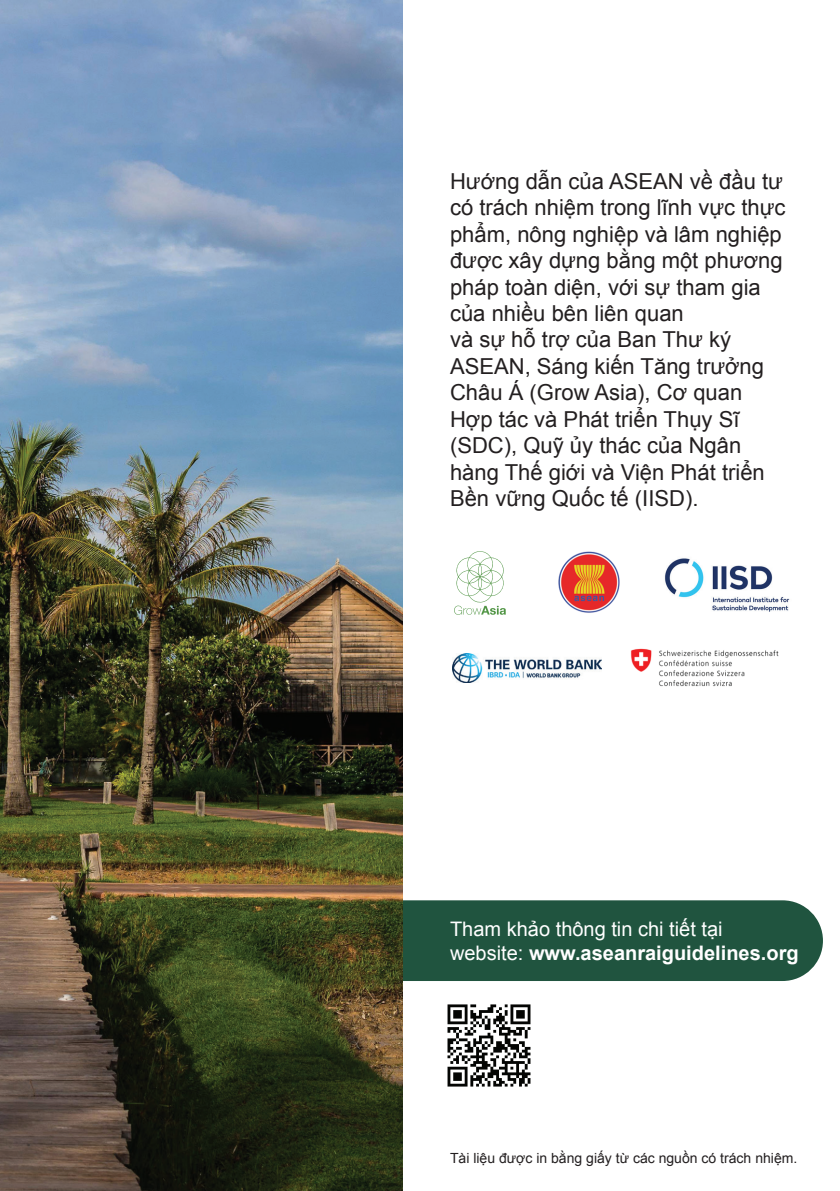
<style>
.page{position:relative;width:840px;height:1191px;background:#fff}
.page>*{position:absolute;margin:0;border:0;box-sizing:border-box;transform-origin:0 0}
.t1{font:22px/26.4px "Arial";color:#231f20}
.t2{font:20px/24px "Arial";color:#fff}
.t3{font:14px "Arial";color:#231f20}
.s1{font-weight:700}
</style>
<div class="page">
<div style="left:143px;top:900px;width:679px;height:81px;background:#20543f;border-radius:40px"></div>
<img style="left:447px;top:1004px;width:84px;height:83px">
<img style="left:630px;top:648px;width:149px;height:39px">
<img style="left:452px;top:653px;width:149px;height:30px">
<svg style="left:454px;top:551px;width:51px;height:64px"></svg>
<img style="left:558px;top:551px;width:61px;height:62px">
<img style="left:664px;top:558px;width:126px;height:53px">
<img style="left:0;top:0;width:403px;height:1191px">
<p class="t1" style="left:450px;top:168px;width:337px">Hướng dẫn của ASEAN về đầu tư có trách nhiệm trong lĩnh vực thực phẩm, nông nghiệp và lâm nghiệp được xây dựng bằng một phương pháp toàn diện, với sự tham gia của nhiều bên liên quan<br>và sự hỗ trợ của Ban Thư ký<br>ASEAN, Sáng kiến Tăng trưởng<br>Châu Á (Grow Asia), Cơ quan<br>Hợp tác và Phát triển Thụy Sĩ (SDC), Quỹ ủy thác của Ngân hàng Thế giới và Viện Phát triển<br>Bền vững Quốc tế (IISD).</p>
<p class="t2" style="left:450px;top:917px;width:350px">Tham khảo thông tin chi tiết tại website: <span class="s1">www.aseanraiguidelines.org</span></p>
<p class="t3" style="left:450px;top:1149px;width:348px">Tài liệu được in bằng giấy từ các nguồn có trách nhiệm.</p>
</div>
